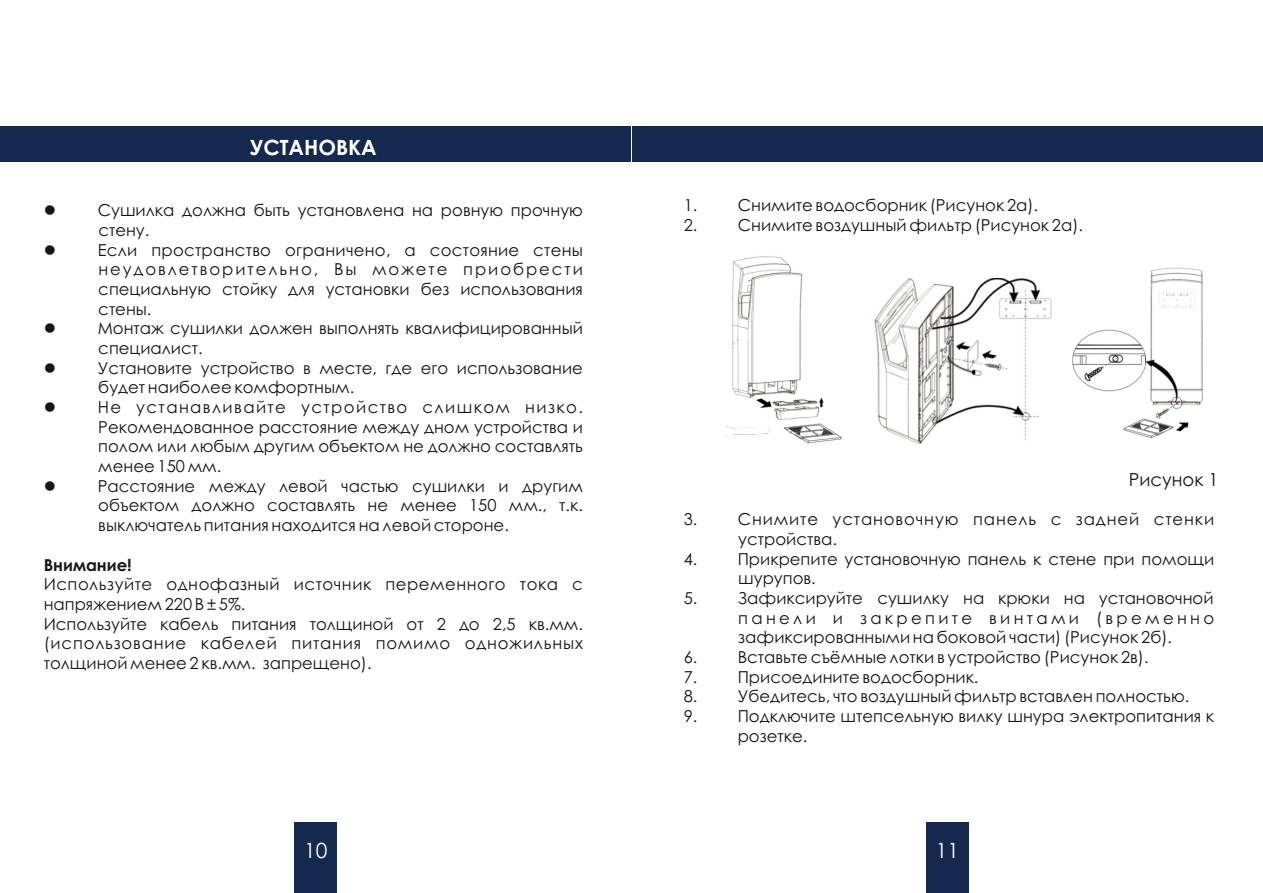
<style>
.page{position:relative;width:1263px;height:893px;background:#fff}
.page>*{position:absolute;margin:0;border:0;box-sizing:border-box;transform-origin:0 0}
.t1{font:700 21px "Century Gothic";color:#fff}
.t2{font:21px "Century Gothic";color:#fff}
.t3{font:18px "Century Gothic";color:#151616}
.t4{font:16.5px/19.6px "Century Gothic";color:#151616}
.t5{font:16.5px/19.6px "Century Gothic";letter-spacing:.03em;color:#151616}
.t6{font:16.5px/19.6px "Century Gothic";letter-spacing:.05em;color:#151616}
.t7{font:700 16.5px "Century Gothic";color:#151616}
.t8{font:16.5px "Wingdings";color:#151616}
</style>
<div class="page">
<div style="left:0;top:127px;width:630px;height:35px;background:#15294e"></div>
<div style="left:294px;top:822px;width:43px;height:71px;background:#15294e"></div>
<div style="left:632px;top:127px;width:630px;height:35px;background:#15294e"></div>
<div style="left:926px;top:822px;width:42px;height:71px;background:#15294e"></div>
<img style="left:726px;top:256px;width:116px;height:188px">
<img style="left:1072px;top:267px;width:131px;height:172px">
<img style="left:874px;top:279px;width:178px;height:164px">
<p class="t1" style="left:250px;top:139px;width:128px">УСТАНОВКА</p>
<p class="t8" style="left:44px;top:204px;width:14px">●</p>
<p class="t4" style="left:98px;top:202px;width:487px">Сушилка должна быть установлена на ровную прочную стену.</p>
<p class="t8" style="left:44px;top:243px;width:14px">●</p>
<p class="t4" style="left:98px;top:241px;width:487px;text-align:justify">Если пространство ограничено, а состояние стены неудовлетворительно, Вы можете приобрести специальную стойку для установки без использования стены.</p>
<p class="t8" style="left:44px;top:322px;width:14px">●</p>
<p class="t4" style="left:98px;top:320px;width:487px">Монтаж сушилки должен выполнять квалифицированный специалист.</p>
<p class="t8" style="left:44px;top:361px;width:14px">●</p>
<p class="t4" style="left:98px;top:359px;width:487px">Установите устройство в месте, где его использование будет наиболее комфортным.</p>
<p class="t8" style="left:44px;top:400px;width:14px">●</p>
<p class="t4" style="left:98px;top:399px;width:487px;text-align:justify">Не устанавливайте устройство слишком низко.<br>Рекомендованное расстояние между дном устройства и полом или любым другим объектом не должно составлять менее 150 мм.</p>
<p class="t8" style="left:44px;top:479px;width:14px">●</p>
<p class="t4" style="left:98px;top:477px;width:487px;text-align:justify">Расстояние между левой частью сушилки и другим объектом должно составлять не менее 150 мм., т.к. выключатель питания находится на левой стороне.</p>
<p class="t7" style="left:44px;top:558px;width:90px">Внимание!</p>
<p class="t5" style="left:44px;top:576px;width:541px">Используйте однофазный источник переменного тока с напряжением 220 В ± 5%.<br>Используйте кабель питания толщиной от 2 до 2,5 кв.мм. (использование кабелей питания помимо одножильных толщиной менее 2 кв.мм. запрещено).</p>
<p class="t2" style="left:304px;top:842px;width:25px">10</p>
<p class="t4" style="left:684px;top:197px;width:15px">1.</p>
<p class="t4" style="left:738px;top:197px;width:302px">Снимите водосборник (Рисунок 2а).</p>
<p class="t4" style="left:684px;top:216px;width:15px">2.</p>
<p class="t4" style="left:738px;top:216px;width:347px">Снимите воздушный фильтр (Рисунок 2а).</p>
<p class="t3" style="left:1129px;top:473px;width:91px">Рисунок 1</p>
<p class="t4" style="left:684px;top:511px;width:15px">3.</p>
<p class="t6" style="left:738px;top:511px;width:478px">Снимите установочную панель с задней стенки устройства.</p>
<p class="t4" style="left:684px;top:550px;width:15px">4.</p>
<p class="t4" style="left:738px;top:550px;width:478px">Прикрепите установочную панель к стене при помощи шурупов.</p>
<p class="t4" style="left:684px;top:590px;width:15px">5.</p>
<p class="t4" style="left:738px;top:590px;width:478px;text-align:justify">Зафиксируйте сушилку на крюки на установочной панели и закрепите винтами (временно зафиксированными на боковой части) (Рисунок 2б).</p>
<p class="t4" style="left:684px;top:649px;width:15px">6.</p>
<p class="t4" style="left:738px;top:649px;width:412px">Вставьте съёмные лотки в устройство (Рисунок 2в).</p>
<p class="t4" style="left:684px;top:668px;width:15px">7.</p>
<p class="t4" style="left:738px;top:668px;width:242px">Присоедините водосборник.</p>
<p class="t4" style="left:684px;top:688px;width:15px">8.</p>
<p class="t4" style="left:738px;top:688px;width:453px">Убедитесь, что воздушный фильтр вставлен полностью.</p>
<p class="t4" style="left:684px;top:708px;width:15px">9.</p>
<p class="t4" style="left:738px;top:708px;width:478px">Подключите штепсельную вилку шнура электропитания к розетке.</p>
<p class="t2" style="left:936px;top:842px;width:25px">11</p>
</div>
